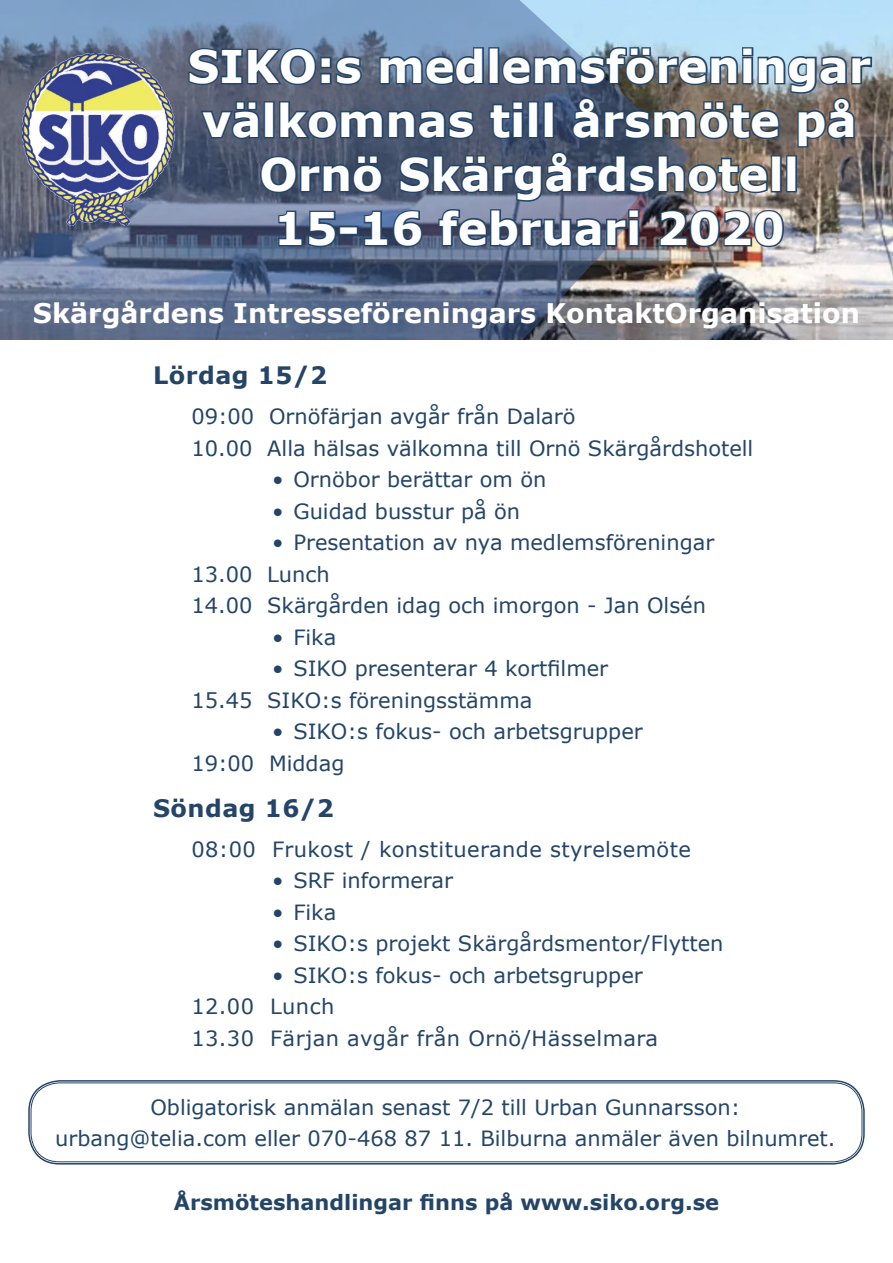
<style>
.page{position:relative;width:893px;height:1263px;background:#fff}
.page>*{position:absolute;margin:0;border:0;box-sizing:border-box;transform-origin:0 0}
.t1{font:700 45px/54px "Verdana";color:#fff;text-align:center}
.t2{font:700 27px "Verdana";color:#fff}
.t3{font:700 24px "Verdana";letter-spacing:.02em;color:#244567}
.t4{font:21px/31.5px "Verdana";color:#244567;text-align:center}
.t5{font:21px "Verdana";letter-spacing:.02em;color:#244567}
.t6{font:700 21px "Verdana";color:#244567}
</style>
<div class="page">
<img style="left:691px;top:0;width:202px;height:340px">
<svg style="left:0;top:0;width:691px;height:340px;background:#6c7f9b"></svg>
<div style="left:28px;top:1080px;width:837px;height:84px;border:2px solid #244567;border-radius:31px"></div>
<div style="left:31px;top:1082px;width:831px;height:80px;border:1px solid #244567;border-radius:29px"></div>
<img style="left:22px;top:53px;width:153px;height:173px">
<img style="left:187px;top:45px;width:687px;height:204px">
<p class="t1" style="left:187px;top:39px;width:685px">SIKO:s medlemsföreningar välkomnas till årsmöte på<br>Ornö Skärgårdshotell<br>15-16 februari 2020</p>
<p class="t2" style="left:33px;top:294px;width:828px">Skärgårdens Intresseföreningars KontaktOrganisation</p>
<p class="t3" style="left:153px;top:359px;width:176px">Lördag 15/2</p>
<p class="t4" style="left:191px;top:401px;width:386px">09:00 Ornöfärjan avgår från Dalarö</p>
<p class="t4" style="left:191px;top:432px;width:564px">10.00 Alla hälsas välkomna till Ornö Skärgårdshotell</p>
<p class="t4" style="left:272px;top:464px;width:276px">• Ornöbor berättar om ön</p>
<p class="t4" style="left:272px;top:495px;width:250px">• Guidad busstur på ön</p>
<p class="t4" style="left:272px;top:527px;width:444px">• Presentation av nya medlemsföreningar</p>
<p class="t4" style="left:191px;top:558px;width:140px">13.00 Lunch</p>
<p class="t4" style="left:191px;top:590px;width:516px">14.00 Skärgården idag och imorgon - Jan Olsén</p>
<p class="t4" style="left:272px;top:621px;width:66px">• Fika</p>
<p class="t4" style="left:272px;top:653px;width:338px">• SIKO presenterar 4 kortfilmer</p>
<p class="t4" style="left:191px;top:684px;width:343px">15.45 SIKO:s föreningsstämma</p>
<p class="t4" style="left:272px;top:716px;width:372px">• SIKO:s fokus- och arbetsgrupper</p>
<p class="t4" style="left:191px;top:747px;width:155px">19:00 Middag</p>
<p class="t3" style="left:153px;top:791px;width:182px">Söndag 16/2</p>
<p class="t5" style="left:191px;top:835px;width:501px">08:00 Frukost / konstituerande styrelsemöte</p>
<p class="t4" style="left:272px;top:865px;width:182px">• SRF informerar</p>
<p class="t4" style="left:272px;top:896px;width:66px">• Fika</p>
<p class="t4" style="left:272px;top:928px;width:453px">• SIKO:s projekt Skärgårdsmentor/Flytten</p>
<p class="t4" style="left:272px;top:959px;width:372px">• SIKO:s fokus- och arbetsgrupper</p>
<p class="t5" style="left:191px;top:992px;width:144px">12.00 Lunch</p>
<p class="t5" style="left:191px;top:1024px;width:468px">13.30 Färjan avgår från Ornö/Hässelmara</p>
<p class="t4" style="left:55px;top:1091px;width:782px">Obligatorisk anmälan senast 7/2 till Urban Gunnarsson: urbang@telia.com eller 070-468 87 11. Bilburna anmäler även bilnumret.</p>
<p class="t6" style="left:174px;top:1187px;width:547px">Årsmöteshandlingar finns på www.siko.org.se</p>
</div>
